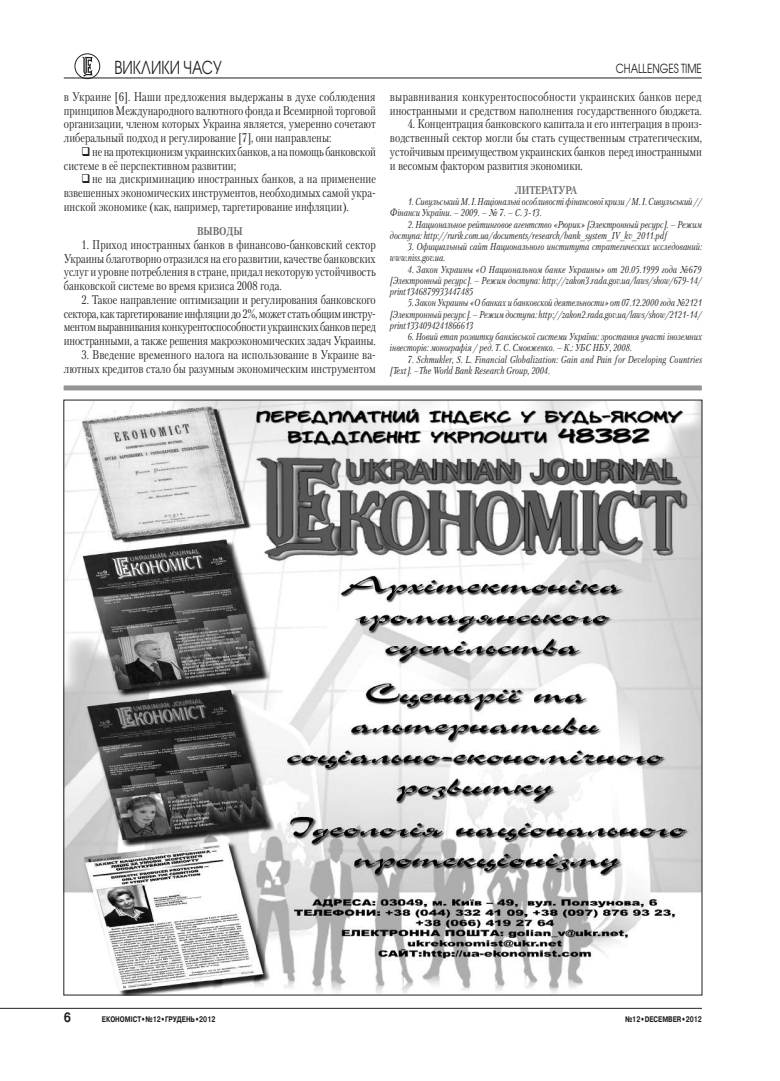
<style>
.page{position:relative;width:780px;height:1081px;background:#fff}
.page>*{position:absolute;margin:0;border:0;box-sizing:border-box;transform-origin:0 0}
.t1{font:17.75px "Avant Garde Gothic C";color:#231f20;scale:.79 1}
.t2{font:700 13.5px "Pragmatica C";color:#231f20;scale:.83 1}
.t3{font:12.5px/13.8px "Petersburg C";color:#231f20;text-align:justify;scale:.8 1}
.t4{font:12.5px/13.8px "Petersburg C";letter-spacing:-.02em;color:#231f20;scale:.8 1}
.t5{font:12.5px "Avant Garde Gothic C";letter-spacing:-.005em;color:#231f20;scale:.8 1}
.t6{font:700 11.25px "Petersburg C";color:#6c6d70;scale:.8 1}
.t7{font:italic 10px/11.2px "Petersburg C";color:#231f20;scale:.8 1}
.t8{font:700 8.12px "Pragmatica C";color:#231f20;scale:.77 1}
</style>
<div class="page">
<hr style="left:64px;top:78px;width:638px;height:1px;background:#231f20">
<hr style="left:0;top:1008px;width:702px;height:1px;background:#231f20">
<svg style="left:82px;top:57px;width:10px;height:19px"></svg>
<div style="left:74px;top:53px;width:26px;height:26px;border:1px solid #231f20;border-radius:50%"></div>
<img style="left:66px;top:402px;width:634px;height:591px">
<div style="left:64px;top:385px;width:637px;height:5px;background:#939598"></div>
<h1 class="t1" style="left:114px;top:57px;width:137px">ВИКЛИКИ ЧАСУ</h1>
<p class="t5" style="left:615px;top:61px;width:109px">CHALLENGES TIME</p>
<p class="t3" style="left:64px;top:90px;width:391px">в Украине [6]. Наши предложения выдержаны в духе соблюдения принципов Международного валютного фонда и Всемирной торговой организации, членом которых Украина является, умеренно сочетают либеральный подход и регулирование [7], они направлены:</p>
<p class="t4" style="left:64px;top:145px;width:391px;text-indent:28px">не на протекционизм украинских банков, а на помощь банковской системе в её перспективном развитии;</p>
<p class="t3" style="left:64px;top:172px;width:391px;text-indent:28px">не на дискриминацию иностранных банков, а на применение взвешенных экономических инструментов, необходимых самой укра&shy;инской экономике (как, например, таргетирование инфляции).</p>
<p class="t6" style="left:197px;top:224px;width:58px">ВЫВОДЫ</p>
<p class="t3" style="left:64px;top:237px;width:391px;text-indent:18px">1. Приход иностранных банков в финансово-банковский сектор Украины благотворно отразился на его развитии, качестве банковских услуг и уровне потребления в стране, придал некоторую устойчивость банковской системе во время кризиса 2008 года.</p>
<p class="t3" style="left:64px;top:292px;width:392px;text-indent:18px">2. Такое направление оптимизации и регулирования банковского сектора, как таргетирование инфляции до 2%, может стать общим инстру&shy;ментом выравнивания конкурентоспособности украинских банков перед иностранными, а также решения макроэкономических задач Украины.</p>
<p class="t3" style="left:64px;top:347px;width:391px;text-align:right">3. Введение временного налога на использование в Украине ва&shy;лютных кредитов стало бы разумным экономическим инструментом</p>
<p class="t3" style="left:390px;top:90px;width:391px">выравнивания конкурентоспособности украинских банков перед иностранными и средством наполнения государственного бюджета.</p>
<p class="t3" style="left:390px;top:117px;width:392px;text-indent:18px">4. Концентрация банковского капитала и его интеграция в произ&shy;водственный сектор могли бы стать существенным стратегическим, устойчивым преимуществом украинских банков перед иностранными и весомым фактором развития экономики.</p>
<p class="t6" style="left:515px;top:183px;width:79px">ЛИТЕРАТУРА</p>
<p class="t7" style="left:390px;top:196px;width:391px;text-indent:18px">1. Сивульський М. І. Національні особливості фінансової кризи / М. І. Сивульський //<br>Фінанси України. – 2009. – № 7. – С. 3-13.</p>
<p class="t7" style="left:390px;top:218px;width:391px;text-indent:18px">2. Национальное рейтинговое агентство «Рюрик» [Электронный ресурс]. – Режим доступа: http://rurik.com.ua/documents/research/bank_system_IV_kv_2011.pdf</p>
<p class="t7" style="left:390px;top:241px;width:391px;text-indent:18px">3. Официальный сайт Национального института стратегических исследований: www.niss.gov.ua.</p>
<p class="t7" style="left:390px;top:263px;width:391px;text-align:justify;text-indent:18px">4. Закон Украины «О Национальном банке Украины» от 20.05.1999 года №679 [Электронный ресурс]. – Режим доступа: http://zakon3.rada.gov.ua/laws/show/679-14/ print1346879933447485</p>
<p class="t7" style="left:390px;top:297px;width:391px;text-align:justify;text-indent:18px">5. Закон Украины «О банках и банковской деятельности» от 07.12.2000 года №2121 [Электронный ресурс]. – Режим доступа: http://zakon2.rada.gov.ua/laws/show/2121-14/ print1334094241866613</p>
<p class="t7" style="left:390px;top:331px;width:391px;text-indent:18px">6. Новий етап розвитку банківської системи України: зростання участі іноземних інвесторів: монографія / ред. Т. С. Смовженко. – К.: УБС НБУ, 2008.</p>
<p class="t7" style="left:390px;top:353px;width:391px;text-indent:18px">7. Schmukler, S. L. Financial Globalization: Gain and Pain for Developing Countries [Теxt]. –The World Bank Research Group, 2004.</p>
<p class="t2" style="left:64px;top:1010px;width:10px">6</p>
<p class="t8" style="left:102px;top:1015px;width:149px">ЕКОНОМIСТ•№12•ГРУДЕНЬ•2012</p>
<p class="t8" style="left:625px;top:1015px;width:101px">№12•DECEMBER•2012</p>
</div>
